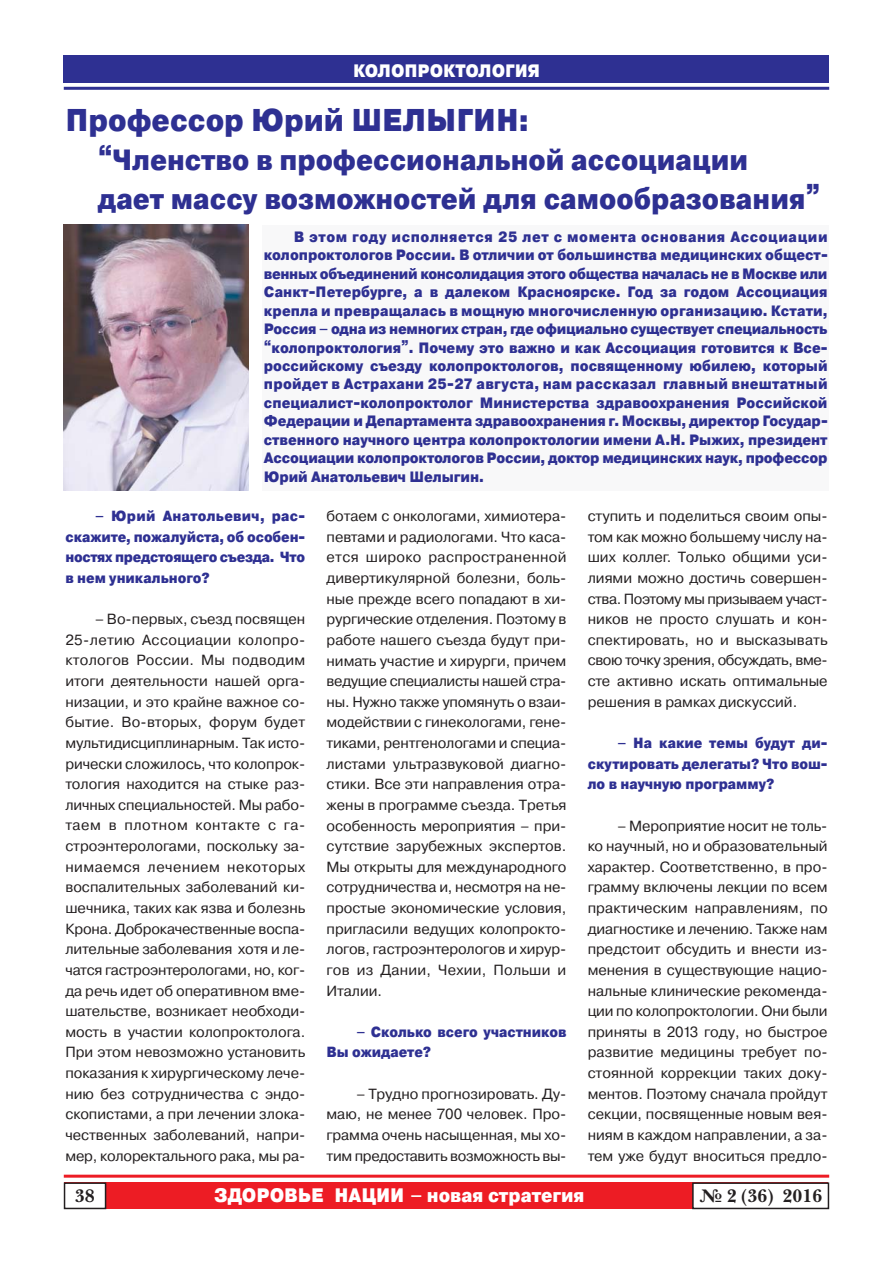
<style>
.page{position:relative;width:893px;height:1263px;background:#fff}
.page>*{position:absolute;margin:0;border:0;box-sizing:border-box;transform-origin:0 0}
.t1{font:31.5px "Pragmatica Cond Black C";color:#2e3092}
.t2{font:29.25px/39px "Pragmatica Cond Black C";color:#2e3092}
.t3{font:19.5px "Pragmatica Cond Black C";color:#fff}
.t4{font:700 18.75px "New Baskerville C";color:#231f20}
.t5{font:18px "Pragmatica Cond Black C";color:#fff}
.t6{font:15px/18.5px "Pragmatica Cond Black C";letter-spacing:-.01em;color:#2e3092;text-align:justify}
.t7{font:14.7px/20.7px "Pragmatica Book C";color:#231f20;text-align:justify}
.t8{font:14.7px/20.7px "Pragmatica Cond Black C";color:#2e3092;text-align:justify}
</style>
<div class="page">
<div style="left:64px;top:1182px;width:764px;height:27px;background:#ed1c24"></div>
<hr style="left:64px;top:1175px;width:765px;height:3px;background:#ed1c24">
<div style="left:65px;top:1183px;width:41px;height:25px;background:#fff"></div>
<div style="left:64px;top:1182px;width:42px;height:27px;border:2px solid #231f20"></div>
<div style="left:693px;top:1183px;width:135px;height:25px;background:#fff"></div>
<div style="left:692px;top:1182px;width:137px;height:27px;border:2px solid #231f20"></div>
<div style="left:64px;top:55px;width:765px;height:28px;background:#2e3092"></div>
<hr style="left:64px;top:87px;width:765px;height:3px;background:#2e3092">
<img style="left:64px;top:225px;width:185px;height:265px">
<div style="left:262px;top:225px;width:567px;height:265px;background:#f8f8f9"></div>
<p class="t5" style="left:353px;top:64px;width:188px">КОЛОПРОКТОЛОГИЯ</p>
<h1 class="t1" style="left:65px;top:109px;width:465px">Профессор Юрий ШЕЛЫГИН:</h1>
<h2 class="t2" style="left:98px;top:143px;width:724px">“Членство в профессиональной ассоциации дает массу возможностей для самообразования”</h2>
<p class="t6" style="left:264px;top:229px;width:565px;text-indent:30px">В этом году исполняется 25 лет с момента основания Ассоциации колопроктологов России. В отличии от большинства медицинских общест&shy;венных объединений консолидация этого общества началась не в Москве или Санкт-Петербурге, а в далеком Красноярске. Год за годом Ассоциация крепла и превращалась в мощную многочисленную организацию. Кстати, Россия – одна из немногих стран, где официально существует специальность “колопроктология”. Почему это важно и как Ассоциация готовится к Все&shy;российскому съезду колопроктологов, посвященному юбилею, который пройдет в Астрахани 25-27 августа, нам рассказал главный внештатный специалист-колопроктолог Министерства здравоохранения Российской Федерации и Департамента здравоохранения г. Москвы, директор Государ&shy;ственного научного центра колопроктологии имени А.Н. Рыжих, президент Ассоциации колопроктологов России, доктор медицинских наук, профессор Юрий Анатольевич Шелыгин.</p>
<p class="t8" style="left:65px;top:507px;width:241px;text-indent:30px">– Юрий Анатольевич, рас&shy;скажите, пожалуйста, об особен&shy;ностях предстоящего съезда. Что в нем уникального?</p>
<p class="t7" style="left:65px;top:609px;width:241px;text-indent:30px">– Во-первых, съезд посвящен 25-летию Ассоциации колопро&shy;ктологов России. Мы подводим итоги деятельности нашей орга&shy;низации, и это крайне важное со&shy;бытие. Во-вторых, форум будет мультидисциплинарным. Так исто&shy;рически сложилось, что колопрок&shy;тология находится на стыке раз&shy;личных специальностей. Мы рабо&shy;таем в плотном контакте с га&shy;строэнтерологами, поскольку за&shy;нимаемся лечением некоторых воспалительных заболеваний ки&shy;шечника, таких как язва и болезнь Крона. Доброкачественные воспа&shy;лительные заболевания хотя и ле&shy;чатся гастроэнтерологами, но, ког&shy;да речь идет об оперативном вме&shy;шательстве, возникает необходи&shy;мость в участии колопроктолога.<br>При этом невозможно установить показания к хирургическому лече&shy;нию без сотрудничества с эндо&shy;скопистами, а при лечении злока&shy;чественных заболеваний, напри&shy;мер, колоректального рака, мы ра-</p>
<p class="t7" style="left:327px;top:506px;width:241px">ботаем с онкологами, химиотера&shy;певтами и радиологами. Что каса&shy;ется широко распространенной дивертикулярной болезни, боль&shy;ные прежде всего попадают в хи&shy;рургические отделения. Поэтому в работе нашего съезда будут при&shy;нимать участие и хирурги, причем ведущие специалисты нашей стра&shy;ны. Нужно также упомянуть о взаи&shy;модействии с гинекологами, гене&shy;тиками, рентгенологами и специа&shy;листами ультразвуковой диагно&shy;стики. Все эти направления отра&shy;жены в программе съезда. Третья особенность мероприятия – при&shy;сутствие зарубежных экспертов.<br>Мы открыты для международного сотрудничества и, несмотря на не&shy;простые экономические условия, пригласили ведущих колопрокто&shy;логов, гастроэнтерологов и хирур&shy;гов из Дании, Чехии, Польши и Италии.</p>
<p class="t8" style="left:327px;top:1023px;width:241px;text-indent:30px">– Сколько всего участников<br>Вы ожидаете?</p>
<p class="t7" style="left:327px;top:1083px;width:241px;text-indent:30px">– Трудно прогнозировать. Ду&shy;маю, не менее 700 человек. Про&shy;грамма очень насыщенная, мы хо&shy;тим предоставить возможность вы-</p>
<p class="t7" style="left:588px;top:506px;width:241px">ступить и поделиться своим опы&shy;том как можно большему числу на&shy;ших коллег. Только общими уси&shy;лиями можно достичь совершен&shy;ства. Поэтому мы призываем участ&shy;ников не просто слушать и кон&shy;спектировать, но и высказывать свою точку зрения, обсуждать, вме&shy;сте активно искать оптимальные решения в рамках дискуссий.</p>
<p class="t8" style="left:588px;top:734px;width:241px;text-indent:30px">– На какие темы будут ди&shy;скутировать делегаты? Что вош&shy;ло в научную программу?</p>
<p class="t7" style="left:588px;top:815px;width:241px;text-indent:30px">– Мероприятие носит не толь&shy;ко научный, но и образовательный характер. Соответственно, в про&shy;грамму включены лекции по всем практическим направлениям, по диагностике и лечению. Также нам предстоит обсудить и внести из&shy;менения в существующие нацио&shy;нальные клинические рекоменда&shy;ции по колопроктологии. Они были приняты в 2013 году, но быстрое развитие медицины требует по&shy;стоянной коррекции таких доку&shy;ментов. Поэтому сначала пройдут секции, посвященные новым вея&shy;ниям в каждом направлении, а за&shy;тем уже будут вноситься предло-</p>
<p class="t4" style="left:75px;top:1185px;width:21px">38</p>
<h3 class="t3" style="left:214px;top:1189px;width:372px">ЗДОРОВЬЕ НАЦИИ – новая стратегия</h3>
<p class="t4" style="left:700px;top:1185px;width:124px">№ 2 (36) 2016</p>
</div>
